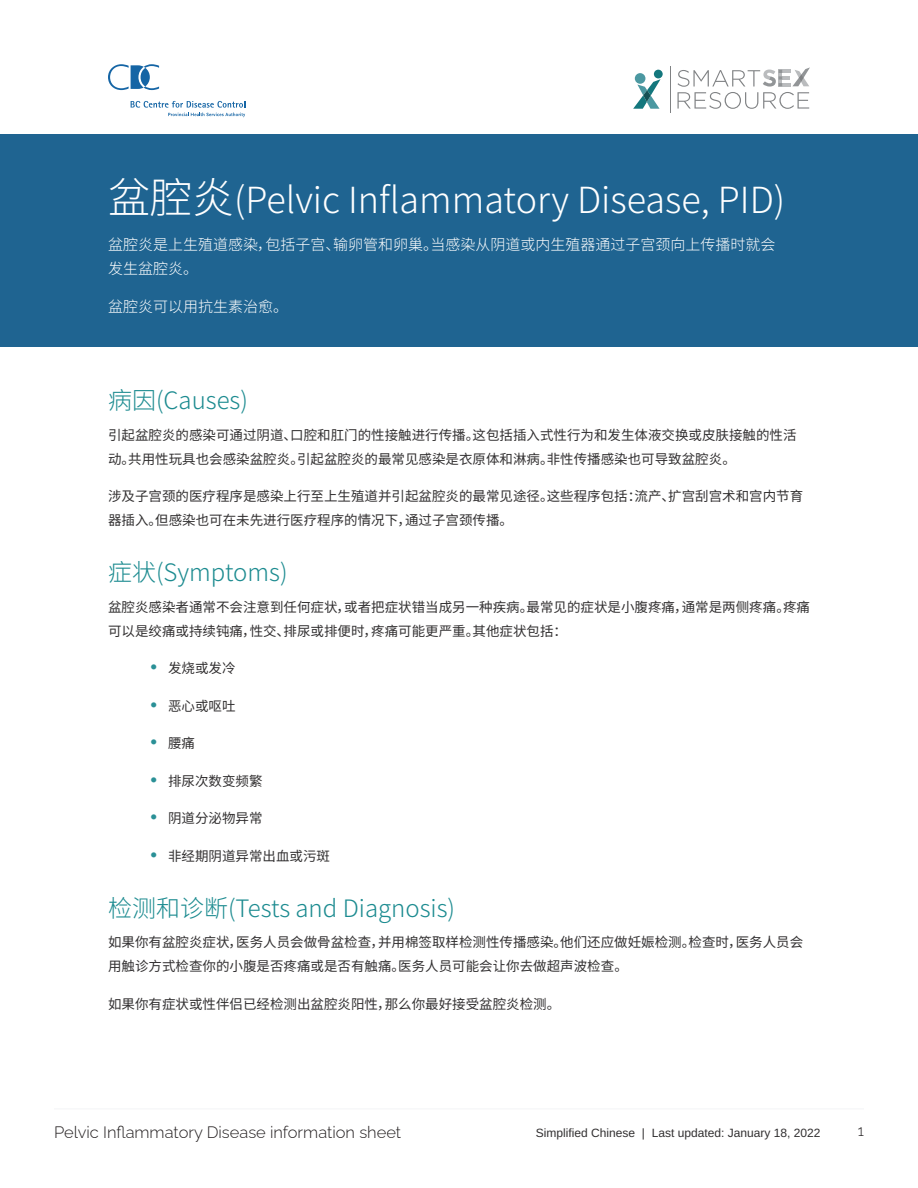
<style>
.page{position:relative;width:918px;height:1188px;background:#fff}
.page>*{position:absolute;margin:0;border:0;box-sizing:border-box;transform-origin:0 0}
.t1{font:300 36px "Noto Sans SC";color:#fff}
.t2{font:300 24px "Noto Sans SC";color:#1c8b90}
.t3{font:300 16.5px "Raleway";color:#231f20}
.t4{font:300 15px/24px "Noto Sans SC";color:#fff}
.t5{font:300 15px "Raleway";color:#231f20}
.t6{font:13.5px/24px "Noto Sans SC";color:#312f30}
.t7{font:12px "Arimo";color:#312f30}
.s1{font-size:42px}
.s2{font-size:24px;color:#2a9096}
</style>
<div class="page">
<div style="left:654px;top:70px;width:9px;height:8px;background:#13777d;border-radius:4px"></div>
<div style="left:635px;top:73px;width:10px;height:11px;background:#4b98a1;border-radius:5px"></div>
<svg style="left:633px;top:79px;width:28px;height:30px"></svg>
<hr style="left:670px;top:66px;width:1px;height:46px;background:#808284">
<svg style="left:677px;top:67px;width:133px;height:42px"></svg>
<svg style="left:131px;top:101px;width:114px;height:16px"></svg>
<svg style="left:108px;top:64px;width:51px;height:26px"></svg>
<hr style="left:54px;top:1108px;width:810px;height:2px;background:#f7f8f9">
<div style="left:0;top:134px;width:918px;height:213px;background:#1f6491"></div>
<h1 class="t1" style="left:108px;top:179px;width:679px"><span class="s1">盆腔炎</span>(Pelvic Inflammatory Disease, PID)</h1>
<p class="t4" style="left:108px;top:233px;width:669px">盆腔炎是上生殖道感染，包括子宫、输卵管和卵巢。当感染从阴道或内生殖器通过子宫颈向上传播时就会发生盆腔炎。</p>
<p class="t4" style="left:108px;top:294px;width:182px">盆腔炎可以用抗生素治愈。</p>
<h2 class="t2" style="left:108px;top:387px;width:142px">病因(Causes)</h2>
<p class="t6" style="left:108px;top:423px;width:690px">引起盆腔炎的感染可通过阴道、口腔和肛门的性接触进行传播。这包括插入式性行为和发生体液交换或皮肤接触的性活动。共用性玩具也会感染盆腔炎。引起盆腔炎的最常见感染是衣原体和淋病。非性传播感染也可导致盆腔炎。</p>
<p class="t6" style="left:108px;top:485px;width:697px">涉及子宫颈的医疗程序是感染上行至上生殖道并引起盆腔炎的最常见途径。这些程序包括：流产、扩宫刮宫术和宫内节育器插入。但感染也可在未先进行医疗程序的情况下，通过子宫颈传播。</p>
<h2 class="t2" style="left:108px;top:559px;width:181px">症状(Symptoms)</h2>
<p class="t6" style="left:108px;top:595px;width:703px">盆腔炎感染者通常不会注意到任何症状，或者把症状错当成另一种疾病。最常见的症状是小腹疼痛，通常是两侧疼痛。疼痛可以是绞痛或持续钝痛，性交、排尿或排便时，疼痛可能更严重。其他症状包括：</p>
<p class="t6" style="left:142px;top:657px;width:95px"><span class="s2">•</span> 发烧或发冷</p>
<p class="t6" style="left:142px;top:694px;width:95px"><span class="s2">•</span> 恶心或呕吐</p>
<p class="t6" style="left:142px;top:732px;width:55px"><span class="s2">•</span> 腰痛</p>
<p class="t6" style="left:142px;top:769px;width:122px"><span class="s2">•</span> 排尿次数变频繁</p>
<p class="t6" style="left:142px;top:807px;width:122px"><span class="s2">•</span> 阴道分泌物异常</p>
<p class="t6" style="left:142px;top:844px;width:190px"><span class="s2">•</span> 非经期阴道异常出血或污斑</p>
<h2 class="t2" style="left:108px;top:894px;width:349px">检测和诊断(Tests and Diagnosis)</h2>
<p class="t6" style="left:108px;top:931px;width:697px">如果你有盆腔炎症状，医务人员会做骨盆检查，并用棉签取样检测性传播感染。他们还应做妊娠检测。检查时，医务人员会用触诊方式检查你的小腹是否疼痛或是否有触痛。医务人员可能会让你去做超声波检查。</p>
<p class="t6" style="left:108px;top:992px;width:454px">如果你有症状或性伴侣已经检测出盆腔炎阳性，那么你最好接受盆腔炎检测。</p>
<p class="t3" style="left:54px;top:1119px;width:349px">Pelvic Inflammatory Disease information sheet</p>
<p class="t7" style="left:536px;top:1125px;width:286px">Simplified Chinese | Last updated: January 18, 2022</p>
<p class="t5" style="left:858px;top:1119px;width:8px">1</p>
</div>
